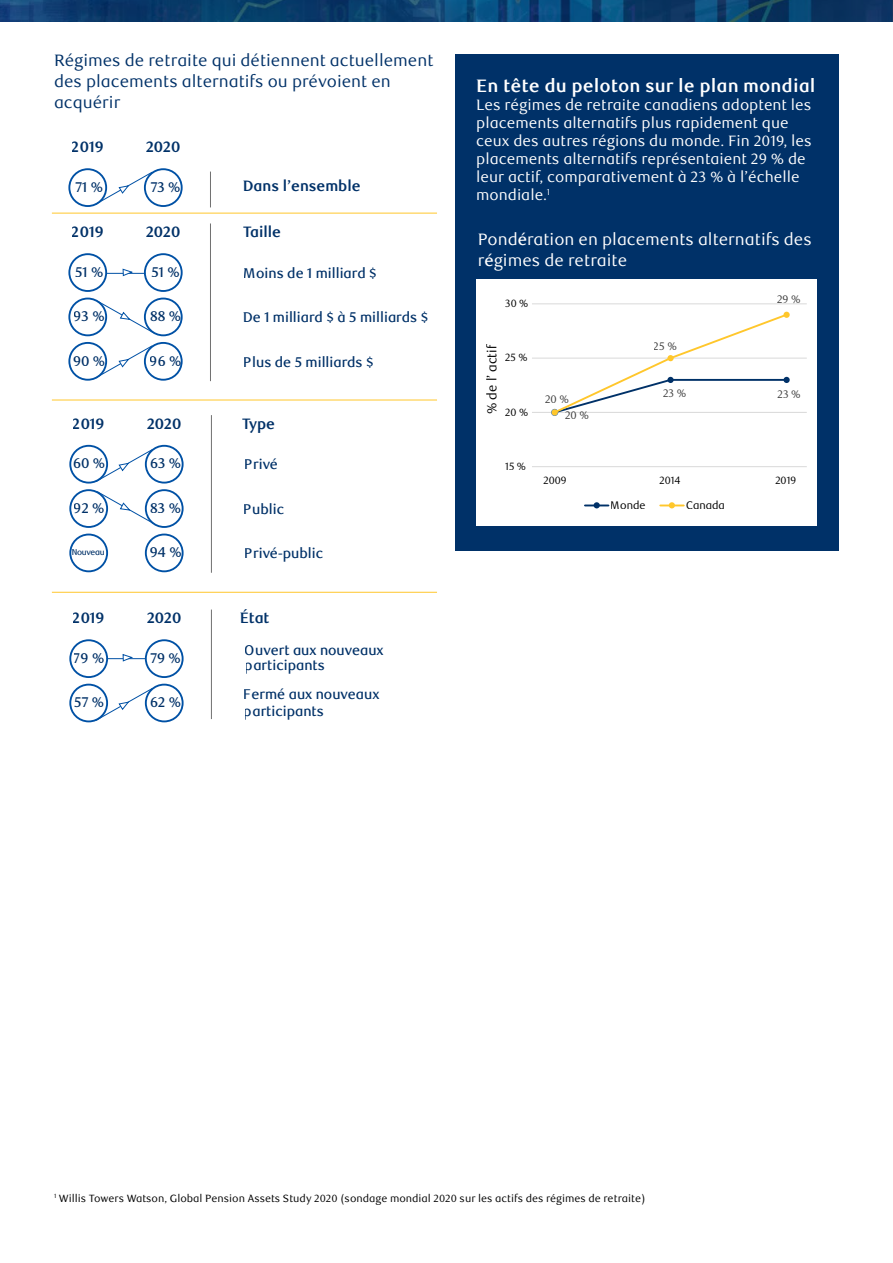
<style>
.page{position:relative;width:893px;height:1263px;background:#fff}
.page>*{position:absolute;margin:0;border:0;box-sizing:border-box;transform-origin:0 0}
.Body{font:700 18px "RBC Text";color:#fff}
.t1{font:16.5px/21px "RBC Text";color:#003168}
.t2{font:16.5px/21px "RBC Text";color:#fff}
.t3{font:700 15.15px "RBC Display";color:#003168}
.Body-2{font:15px/18px "RBC Text";color:#fff}
.t4{font:500 14.1px/14.1px "RBC Display";color:#003168}
.t5{font:13.2px "RBC Display";color:#000}
.t6{font:11.1px "RBC Display";color:#404040}
.t7{font:11.1px "RBC Display";color:#000}
.t8{font:10.65px "RBC Display";color:#000}
.t9{font:10.5px "RBC Text";color:#000}
.t10{font:500 8.55px "RBC Display";letter-spacing:-.03em;color:#003168}
.s1{font-family:"RBC Display";font-weight:500}
</style>
<div class="page">
<svg style="left:1px;top:0;width:891px;height:21px;background:#0b406e"></svg>
<div style="left:68px;top:253px;width:39px;height:39px;border:2px solid #0051a5;border-radius:50%"></div>
<div style="left:144px;top:253px;width:39px;height:39px;border:2px solid #0051a5;border-radius:50%"></div>
<div style="left:68px;top:298px;width:39px;height:38px;border:2px solid #0051a5;border-radius:50%"></div>
<div style="left:144px;top:298px;width:39px;height:38px;border:2px solid #0051a5;border-radius:50%"></div>
<div style="left:68px;top:342px;width:39px;height:39px;border:2px solid #0051a5;border-radius:50%"></div>
<div style="left:144px;top:342px;width:39px;height:39px;border:2px solid #0051a5;border-radius:50%"></div>
<hr style="left:210px;top:223px;width:1px;height:158px;background:#707070">
<svg style="left:96px;top:300px;width:59px;height:34px"></svg>
<div style="left:69px;top:445px;width:39px;height:38px;border:2px solid #0051a5;border-radius:50%"></div>
<div style="left:145px;top:445px;width:39px;height:38px;border:2px solid #0051a5;border-radius:50%"></div>
<div style="left:69px;top:489px;width:39px;height:39px;border:2px solid #0051a5;border-radius:50%"></div>
<div style="left:145px;top:489px;width:39px;height:39px;border:2px solid #0051a5;border-radius:50%"></div>
<div style="left:69px;top:534px;width:39px;height:38px;border:2px solid #0051a5;border-radius:50%"></div>
<div style="left:145px;top:534px;width:39px;height:38px;border:2px solid #0051a5;border-radius:50%"></div>
<hr style="left:211px;top:415px;width:1px;height:158px;background:#707070">
<div style="left:68px;top:168px;width:39px;height:39px;border:2px solid #0051a5;border-radius:50%"></div>
<div style="left:144px;top:168px;width:39px;height:39px;border:2px solid #0051a5;border-radius:50%"></div>
<hr style="left:52px;top:213px;width:385px;height:1px;background:#ffc72c">
<hr style="left:210px;top:172px;width:1px;height:35px;background:#707070">
<hr style="left:107px;top:658px;width:38px;height:1px;background:#0051a5">
<svg style="left:122px;top:654px;width:12px;height:8px"></svg>
<hr style="left:52px;top:399px;width:385px;height:1px;background:#ffc72c">
<div style="left:69px;top:639px;width:39px;height:39px;border:2px solid #0051a5;border-radius:50%"></div>
<div style="left:145px;top:639px;width:39px;height:39px;border:2px solid #0051a5;border-radius:50%"></div>
<div style="left:69px;top:684px;width:39px;height:38px;border:2px solid #0051a5;border-radius:50%"></div>
<div style="left:145px;top:684px;width:39px;height:38px;border:2px solid #0051a5;border-radius:50%"></div>
<hr style="left:211px;top:609px;width:1px;height:110px;background:#707070">
<hr style="left:52px;top:592px;width:385px;height:1px;background:#ffc72c">
<svg style="left:96px;top:490px;width:59px;height:35px"></svg>
<svg style="left:94px;top:171px;width:60px;height:34px"></svg>
<hr style="left:107px;top:273px;width:38px;height:1px;background:#0051a5">
<svg style="left:122px;top:268px;width:12px;height:9px"></svg>
<svg style="left:94px;top:344px;width:60px;height:35px"></svg>
<svg style="left:94px;top:448px;width:60px;height:35px"></svg>
<svg style="left:94px;top:687px;width:60px;height:35px"></svg>
<div style="left:455px;top:54px;width:384px;height:497px;background:#003168"></div>
<div style="left:476px;top:280px;width:340px;height:246px;background:#fff"></div>
<hr style="left:532px;top:303px;width:275px;height:1px;background:#d9d9d9">
<hr style="left:532px;top:358px;width:275px;height:1px;background:#d9d9d9">
<hr style="left:532px;top:412px;width:275px;height:1px;background:#d9d9d9">
<hr style="left:532px;top:466px;width:275px;height:1px;background:#d9d9d9">
<div style="left:551px;top:409px;width:7px;height:7px;border:1px solid #4f81bd;border-radius:50%"></div>
<svg style="left:552px;top:312px;width:237px;height:103px"></svg>
<div style="left:667px;top:355px;width:7px;height:6px;background:#ffc72c;border-radius:50%"></div>
<div style="left:783px;top:312px;width:7px;height:6px;background:#ffc72c;border-radius:50%"></div>
<hr style="left:585px;top:504px;width:23px;height:2px;background:#003168">
<svg style="left:594px;top:502px;width:6px;height:6px"></svg>
<hr style="left:660px;top:504px;width:24px;height:2px;background:#ffc72c">
<svg style="left:669px;top:502px;width:6px;height:6px"></svg>
<p class="t1" style="left:54px;top:50px;width:381px">Régimes de retraite qui détiennent actuellement des placements alternatifs ou prévoient en acquérir</p>
<p class="t3" style="left:72px;top:138px;width:33px">2019</p>
<p class="t3" style="left:146px;top:138px;width:36px">2020</p>
<p class="t4" style="left:75px;top:180px;width:29px">71 %</p>
<p class="t4" style="left:151px;top:180px;width:31px">73 %</p>
<p class="t3" style="left:243px;top:177px;width:119px">Dans l’ensemble</p>
<p class="t3" style="left:72px;top:223px;width:33px">2019</p>
<p class="t3" style="left:146px;top:223px;width:36px">2020</p>
<p class="t3" style="left:243px;top:223px;width:40px">Taille</p>
<p class="t4" style="left:75px;top:265px;width:30px">51 %</p>
<p class="t4" style="left:152px;top:265px;width:30px">51 %</p>
<p class="t4" style="left:74px;top:310px;width:33px">93 %</p>
<p class="t4" style="left:150px;top:310px;width:33px">88 %</p>
<p class="t4" style="left:73px;top:354px;width:34px">90 %</p>
<p class="t4" style="left:150px;top:354px;width:33px">96 %</p>
<p class="t4" style="left:244px;top:266px;width:134px">Moins de 1 milliard $</p>
<p class="t4" style="left:243px;top:311px;width:187px">De 1 milliard $ à 5 milliards $</p>
<p class="t4" style="left:244px;top:355px;width:131px">Plus de 5 milliards $</p>
<p class="t3" style="left:73px;top:415px;width:33px">2019</p>
<p class="t3" style="left:147px;top:415px;width:36px">2020</p>
<p class="t3" style="left:242px;top:415px;width:35px">Type</p>
<p class="t4" style="left:73px;top:457px;width:34px">60 %</p>
<p class="t4" style="left:150px;top:457px;width:33px">63 %</p>
<p class="t4" style="left:74px;top:501px;width:32px">92 %</p>
<p class="t4" style="left:150px;top:501px;width:32px">83 %</p>
<p class="t10" style="left:72px;top:547px;width:35px">Nouveau</p>
<p class="t4" style="left:150px;top:546px;width:34px">94 %</p>
<p class="t4" style="left:245px;top:458px;width:35px">Privé</p>
<p class="t4" style="left:244px;top:502px;width:42px">Public</p>
<p class="t4" style="left:245px;top:547px;width:80px">Privé-public</p>
<p class="t3" style="left:73px;top:609px;width:33px">2019</p>
<p class="t3" style="left:147px;top:609px;width:36px">2020</p>
<p class="t3" style="left:240px;top:609px;width:31px">État</p>
<p class="t4" style="left:74px;top:651px;width:32px">79 %</p>
<p class="t4" style="left:150px;top:651px;width:32px">79 %</p>
<p class="t4" style="left:74px;top:696px;width:32px">57 %</p>
<p class="t4" style="left:150px;top:696px;width:32px">62 %</p>
<p class="t4" style="left:245px;top:644px;width:140px">Ouvert aux nouveaux participants</p>
<p class="t4" style="left:244px;top:686px;width:137px;line-height:17px">Fermé aux nouveaux participants</p>
<p class="Body" style="left:476px;top:75px;width:341px">En tête du peloton sur le plan mondial</p>
<p class="Body-2" style="left:476px;top:96px;width:337px">Les régimes de retraite canadiens adoptent les placements alternatifs plus rapidement que ceux des autres régions du monde. Fin 2019, les placements alternatifs représentaient 29 % de leur actif, comparativement à 23 % à l’échelle mondiale.<sup>1</sup></p>
<p class="t2" style="left:478px;top:230px;width:336px">Pond<span class="s1">é</span>ration en placements alternatifs des r<span class="s1">é</span>gimes de retraite</p>
<p class="t8" style="left:505px;top:297px;width:25px">30 %</p>
<p class="t5" style="left:484px;top:414px;width:71px;rotate:-90deg">% de l’ actif</p>
<p class="t8" style="left:505px;top:351px;width:24px">25 %</p>
<p class="t8" style="left:505px;top:406px;width:24px">20 %</p>
<p class="t6" style="left:545px;top:392px;width:25px">20 %</p>
<p class="t6" style="left:565px;top:409px;width:25px">20 %</p>
<p class="t6" style="left:654px;top:340px;width:25px">25 %</p>
<p class="t6" style="left:777px;top:293px;width:25px">29 %</p>
<p class="t6" style="left:663px;top:387px;width:25px">23 %</p>
<p class="t6" style="left:777px;top:387px;width:25px">23 %</p>
<p class="t8" style="left:505px;top:460px;width:22px">15 %</p>
<p class="t8" style="left:543px;top:474px;width:25px">2009</p>
<p class="t8" style="left:659px;top:474px;width:23px">2014</p>
<p class="t8" style="left:775px;top:474px;width:22px">2019</p>
<p class="t7" style="left:611px;top:498px;width:36px">Monde</p>
<p class="t7" style="left:686px;top:498px;width:40px">Canada</p>
<p class="t9" style="left:54px;top:1192px;width:593px"><sup>1</sup> Willis Towers Watson, Global Pension Assets Study 2020 (sondage mondial 2020 sur les actifs des régimes de retraite)</p>
</div>
